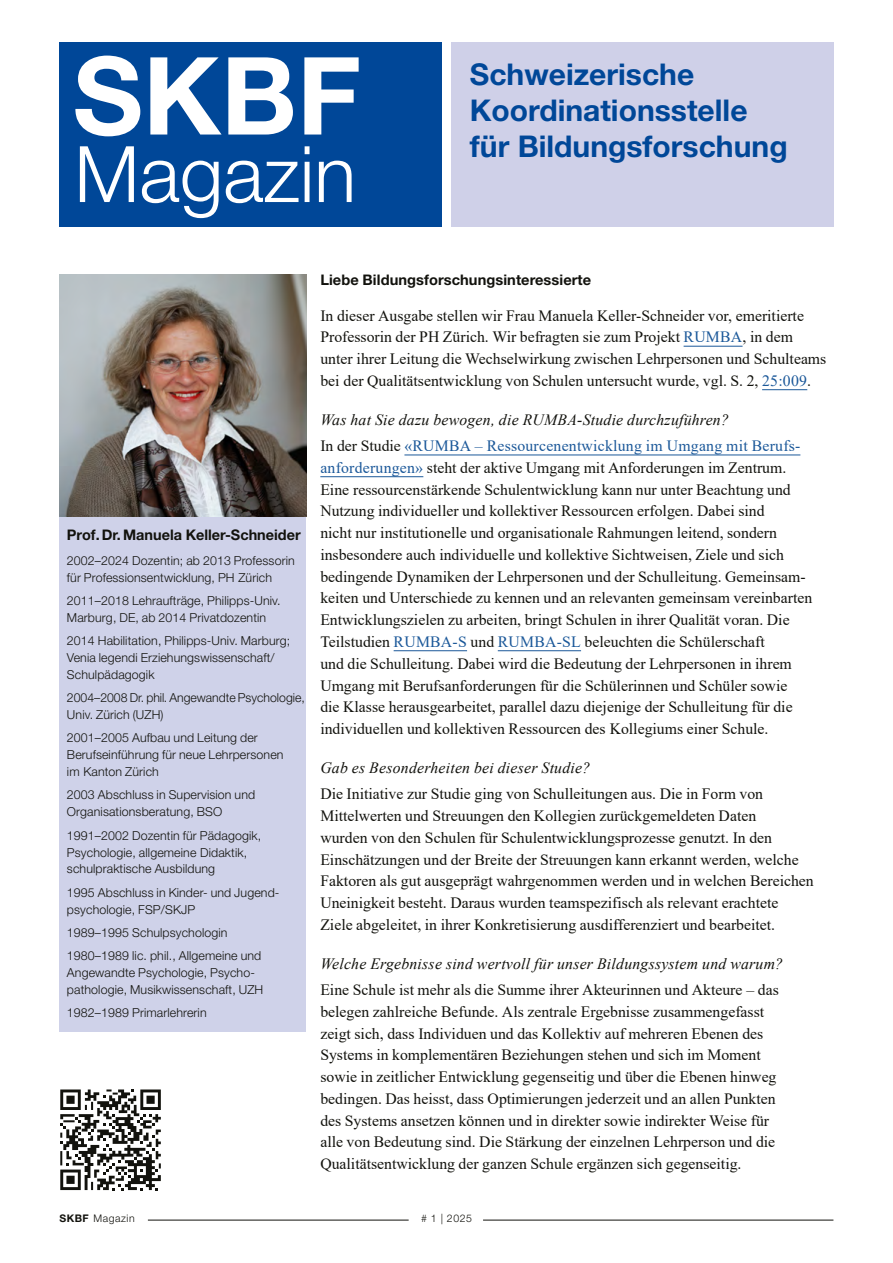
<style>
.page{position:relative;width:893px;height:1263px;background:#fff}
.page>*{position:absolute;margin:0;border:0;box-sizing:border-box;transform-origin:0 0}
.t1{font:700 108px "Helvetica Neue LT Std";color:#fff}
.t2{font:300 78px "Helvetica Neue LT Std";color:#fff}
.t3{font:700 30px/36px "Helvetica Neue LT Std";color:#004798}
.t4{font:15.75px/21.8px "Times New Roman";color:#12120d}
.t5{font:italic 15.75px/26px "Times New Roman";letter-spacing:.015em;color:#12120d}
.t6{font:700 14.7px "Helvetica Neue LT Std";letter-spacing:.005em;color:#12120d}
.t7{font:300 12.3px/17px "Helvetica Neue LT Std";letter-spacing:.01em;color:#12120d}
.t8{font:300 10.5px "Helvetica Neue LT Std";letter-spacing:.05em;color:#12120d}
.s1{color:#1b5899}
.s2{font-style:normal}
.s3{font-style:normal;color:#1b5899}
.s4{font-weight:700}
</style>
<div class="page">
<hr style="left:148px;top:1220px;width:261px;height:1px;background:#12120d">
<hr style="left:483px;top:1220px;width:350px;height:1px;background:#12120d">
<svg style="left:60px;top:1089px;width:101px;height:101px"></svg>
<div style="left:451px;top:43px;width:382px;height:184px;background:#cfd0e8"></div>
<div style="left:60px;top:43px;width:382px;height:184px;background:#004798"></div>
<hr style="left:684px;top:346px;width:58px;height:1px;background:#1b5899">
<hr style="left:762px;top:389px;width:45px;height:1px;background:#1b5899">
<hr style="left:404px;top:455px;width:396px;height:1px;background:#1b5899">
<hr style="left:320px;top:476px;width:103px;height:1px;background:#1b5899">
<hr style="left:394px;top:650px;width:73px;height:1px;background:#1b5899">
<hr style="left:498px;top:650px;width:83px;height:1px;background:#1b5899">
<div style="left:60px;top:516px;width:246px;height:516px;background:#cfd2e9"></div>
<img style="left:60px;top:274px;width:246px;height:242px">
<h1 class="t1" style="left:73px;top:29px;width:290px">SKBF</h1>
<h2 class="t2" style="left:74px;top:127px;width:283px">Magazin</h2>
<h3 class="t3" style="left:470px;top:56px;width:279px">Schweizerische<br>Koordinationsstelle</h3>
<h3 class="t3" style="left:470px;top:128px;width:319px">für Bildungsforschung</h3>
<p class="t6" style="left:67px;top:525px;width:235px">Prof. Dr. Manuela Keller-Schneider</p>
<p class="t7" style="left:67px;top:552px;width:229px">2002–2024 Dozentin; ab 2013 Professorin für Professionsentwicklung, PH Zürich</p>
<p class="t7" style="left:67px;top:592px;width:215px">2011–2018 Lehraufträge, Philipps-Univ.<br>Marburg, DE, ab 2014 Privatdozentin</p>
<p class="t7" style="left:67px;top:632px;width:225px">2014 Habilitation, Philipps-Univ. Marburg;<br>Venia legendi Erziehungswissenschaft/<br>Schulpädagogik</p>
<p class="t7" style="left:67px;top:689px;width:239px">2004–2008 Dr. phil. Angewandte Psychologie,<br>Univ. Zürich (UZH)</p>
<p class="t7" style="left:67px;top:729px;width:218px">2001–2005 Aufbau und Leitung der<br>Berufseinführung für neue Lehrpersonen im Kanton Zürich</p>
<p class="t7" style="left:67px;top:786px;width:190px">2003 Abschluss in Supervision und<br>Organisationsberatung, BSO</p>
<p class="t7" style="left:67px;top:826px;width:196px">1991–2002 Dozentin für Pädagogik,<br>Psychologie, allgemeine Didaktik, schulpraktische Ausbildung</p>
<p class="t7" style="left:67px;top:883px;width:213px">1995 Abschluss in Kinder- und Jugend&shy;psychologie, FSP/SKJP</p>
<p class="t7" style="left:67px;top:920px;width:196px;line-height:23.2px">1989–1995 Schulpsychologin<br>1980–1989 lic. phil., Allgemeine und</p>
<p class="t7" style="left:67px;top:964px;width:198px">Angewandte Psychologie, Psycho&shy;pathologie, Musikwissenschaft, UZH</p>
<p class="t7" style="left:67px;top:1004px;width:141px">1982–1989 Primarlehrerin</p>
<p class="t6" style="left:320px;top:270px;width:272px">Liebe Bildungsforschungsinteressierte</p>
<p class="t4" style="left:320px;top:304px;width:507px">In dieser Ausgabe stellen wir Frau Manuela Keller-Schneider vor, emeritierte Professorin der PH Zürich. Wir befragten sie zum Projekt <span class="s1">RUMBA</span>, in dem unter ihrer Leitung die Wechselwirkung zwischen Lehrpersonen und Schulteams bei der Qualitätsentwicklung von Schulen untersucht wurde, vgl. S. 2, <span class="s1">25:009</span>.</p>
<p class="t5" style="left:320px;top:407px;width:480px">Was hat Sie dazu bewogen, die RUMBA-Studie durchzuführen?<br><span class="s2">In der Studie</span> <span class="s3">«RUMBA – Ressourcenentwicklung im Umgang mit Berufs-</span></p>
<p class="t4" style="left:320px;top:456px;width:493px"><span class="s1">anforderungen»</span> steht der aktive Umgang mit Anforderungen im Zentrum.<br>Eine ressourcenstärkende Schulentwicklung kann nur unter Beachtung und Nutzung individueller und kollektiver Ressourcen erfolgen. Dabei sind<br>nicht nur institutionelle und organisationale Rahmungen leitend, sondern insbesondere auch individuelle und kollektive Sichtweisen, Ziele und sich bedingende Dynamiken der Lehrpersonen und der Schulleitung. Gemeinsam&shy;keiten und Unter schiede zu kennen und an relevanten gemeinsam vereinbarten Entwicklungszielen zu arbeiten, bringt Schulen in ihrer Qualität voran. Die Teilstudien <span class="s1">RUMBA-S</span> und <span class="s1">RUMBA-SL</span> beleuchten die Schülerschaft<br>und die Schulleitung. Dabei wird die Bedeutung der Lehrpersonen in ihrem Umgang mit Berufsanforderungen für die Schülerinnen und Schüler sowie<br>die Klasse herausgearbeitet, parallel dazu diejenige der Schulleitung für die individuellen und kollektiven Ressourcen des Kollegiums einer Schule.</p>
<p class="t5" style="left:320px;top:755px;width:271px">Gab es Besonderheiten bei dieser Studie?</p>
<p class="t4" style="left:320px;top:783px;width:495px">Die Initiative zur Studie ging von Schulleitungen aus. Die in Form von Mittelwerten und Streuungen den Kollegien zurückgemeldeten Daten<br>wurden von den Schulen für Schulentwicklungsprozesse genutzt. In den Einschätzungen und der Breite der Streuungen kann erkannt werden, welche Faktoren als gut aus geprägt wahrgenommen werden und in welchen Bereichen Uneinigkeit besteht. Daraus wurden teamspezifisch als relevant erachtete Ziele abgeleitet, in ihrer Konkretisierung ausdifferenziert und bearbeitet.</p>
<p class="t5" style="left:320px;top:950px;width:464px">Welche Ergebnisse sind wertvoll für unser Bildungssystem und warum?</p>
<p class="t4" style="left:320px;top:978px;width:460px">Eine Schule ist mehr als die Summe ihrer Akteurinnen und Akteure – das belegen zahlreiche Befunde. Als zentrale Ergebnisse zusammengefasst zeigt sich, dass Individuen und das Kollektiv auf mehreren Ebenen des Systems in komplementären Beziehungen stehen und sich im Moment sowie in zeitlicher Entwicklung gegenseitig und über die Ebenen hinweg bedingen. Das heisst, dass Optimierungen jederzeit und an allen Punkten des Systems ansetzen können und in direkter sowie indirekter Weise für alle von Bedeutung sind. Die Stärkung der einzelnen Lehrperson und die Qualitätsentwicklung der ganzen Schule ergänzen sich gegenseitig.</p>
<p class="t8" style="left:60px;top:1212px;width:77px"><span class="s4">SKBF</span> Magazin</p>
<p class="t8" style="left:421px;top:1212px;width:52px"># 1 | 2025</p>
</div>
